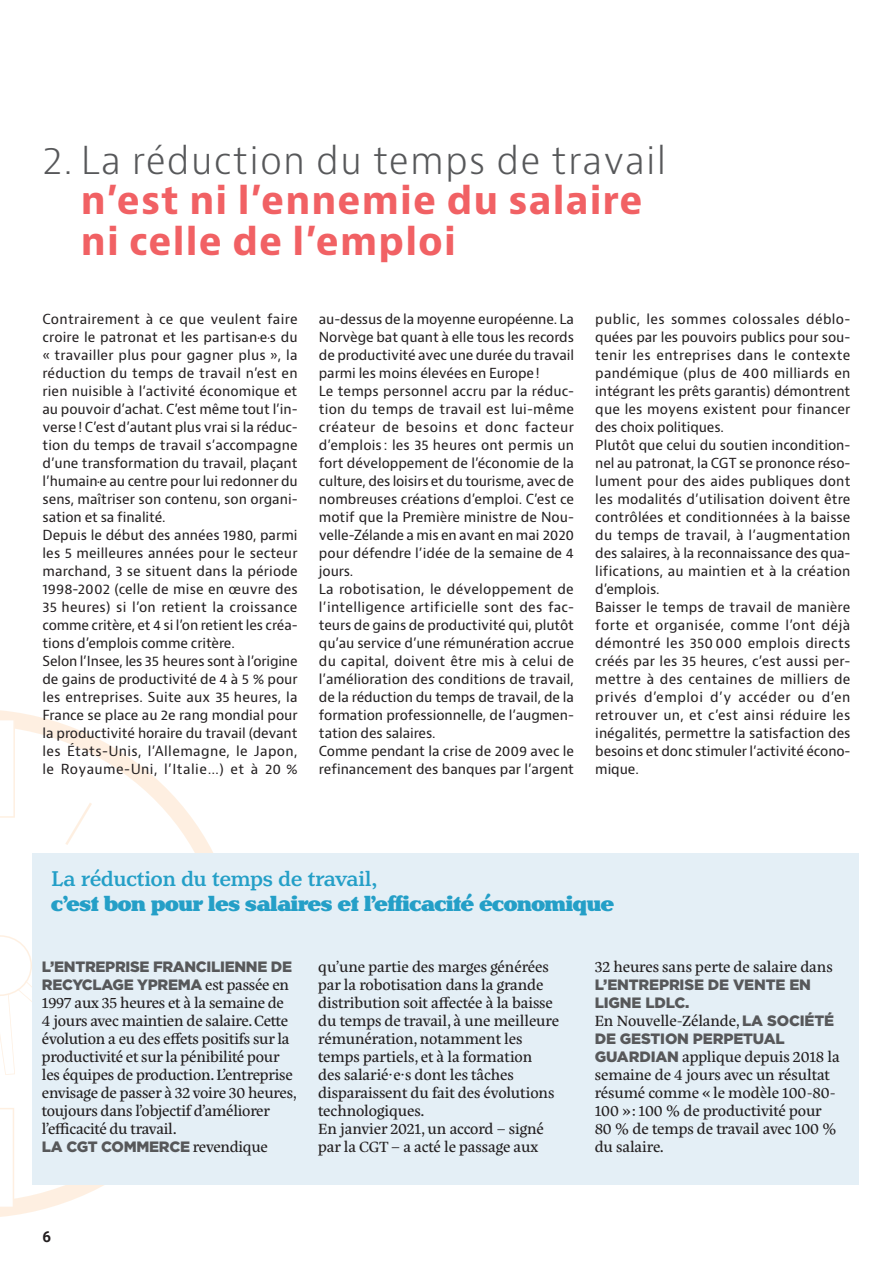
<style>
.page{position:relative;width:893px;height:1263px;background:#fff}
.page>*{position:absolute;margin:0;border:0;box-sizing:border-box;transform-origin:0 0}
.t1{font:700 37.5px/40.5px "Bernino Sans";letter-spacing:.03em;color:#f16164}
.Encadré_Titre_bold{font:900 22.5px "Henriette";letter-spacing:-.01em;color:#249fc7}
.Encadré_Titre_light{font:500 22.5px "Henriette";color:#249fc7}
.Encadré_Texte_couran{font:15px/18px "Eskorte Latin";letter-spacing:-.01em;color:#231f20}
.Encadré_Texte_couran-2{font:900 15px/18px "Gotham";letter-spacing:-.01em;color:#57585a}
.t2{font:700 15px "Roboto";color:#231f20}
.Article_Texte_couran{font:13.5px/18px "Bernino Sans";letter-spacing:-.01em;color:#231f20;text-align:justify}
.s1{font-weight:300;color:#57585a}
.s2{font-family:"Gotham";font-weight:900;color:#57585a}
.s3{font-family:"Eskorte Latin";font-weight:400;color:#231f20}
</style>
<div class="page">
<svg style="left:0;top:710px;width:240px;height:507px"></svg>
<svg style="left:0;top:719px;width:199px;height:489px"></svg>
<div style="left:33px;top:853px;width:826px;height:331px;background:#e4eff6"></div>
<p class="t1" style="left:81px;top:141px;width:587px;text-indent:-38px"><span class="s1">2. La réduction du temps de travail </span>n’est ni l’ennemie du salaire ni celle de l’emploi</p>
<p class="Article_Texte_couran" style="left:43px;top:310px;width:257px">Contrairement à ce que veulent faire croire le patronat et les partisan·e·s du « travailler plus pour gagner plus », la réduction du temps de travail n’est en rien nuisible à l’activité économique et au pouvoir d’achat. C’est même tout l’in&shy;verse! C’est d’autant plus vrai si la réduc&shy;tion du temps de travail s’accompagne d’une transformation du travail, plaçant l’humain·e au centre pour lui redonner du sens, maîtriser son contenu, son organi&shy;sation et sa finalité.</p>
<p class="Article_Texte_couran" style="left:43px;top:526px;width:257px">Depuis le début des années 1980, parmi les 5 meilleures années pour le secteur marchand, 3 se situent dans la période 1998-2002 (celle de mise en œuvre des 35 heures) si l’on retient la croissance comme critère, et 4 si l’on retient les créa&shy;tions d’emplois comme critère.</p>
<p class="Article_Texte_couran" style="left:43px;top:652px;width:257px">Selon l’Insee, les 35 heures sont à l’origine de gains de productivité de 4 à 5 % pour les entreprises. Suite aux 35 heures, la France se place au 2e rang mondial pour la productivité horaire du travail (devant les États-Unis, l’Allemagne, le Japon, le Royaume-Uni, l’Italie…) et à 20 %</p>
<p class="Article_Texte_couran" style="left:319px;top:310px;width:257px">au-dessus de la moyenne européenne. La Norvège bat quant à elle tous les records de productivité avec une durée du travail parmi les moins élevées en Europe!</p>
<p class="Article_Texte_couran" style="left:319px;top:382px;width:257px">Le temps personnel accru par la réduc&shy;tion du temps de travail est lui-même créateur de besoins et donc facteur d’emplois : les 35 heures ont permis un fort développement de l’économie de la culture, des loisirs et du tourisme, avec de nombreuses créations d’emploi. C’est ce motif que la Première ministre de Nou&shy;velle-Zélande a mis en avant en mai 2020 pour défendre l’idée de la semaine de 4 jours.</p>
<p class="Article_Texte_couran" style="left:319px;top:580px;width:257px">La robotisation, le développement de l’intelligence artificielle sont des fac&shy;teurs de gains de productivité qui, plutôt qu’au service d’une rémunération accrue du capital, doivent être mis à celui de l’amélioration des conditions de travail, de la réduction du temps de travail, de la formation professionnelle, de l’augmen&shy;tation des salaires.</p>
<p class="Article_Texte_couran" style="left:319px;top:742px;width:257px">Comme pendant la crise de 2009 avec le refinancement des banques par l’argent</p>
<p class="Article_Texte_couran" style="left:595px;top:310px;width:257px">public, les sommes colossales déblo&shy;quées par les pouvoirs publics pour sou&shy;tenir les entreprises dans le contexte pandémique (plus de 400 milliards en intégrant les prêts garantis) démontrent que les moyens existent pour financer des choix politiques.</p>
<p class="Article_Texte_couran" style="left:595px;top:436px;width:257px">Plutôt que celui du soutien incondition&shy;nel au patronat, la CGT se prononce réso&shy;lument pour des aides publiques dont les modalités d’utilisation doivent être contrôlées et conditionnées à la baisse du temps de travail, à l’augmentation des salaires, à la reconnaissance des qua&shy;lifications, au maintien et à la création d’emplois.</p>
<p class="Article_Texte_couran" style="left:595px;top:598px;width:257px">Baisser le temps de travail de manière forte et organisée, comme l’ont déjà démontré les 350 000 emplois directs créés par les 35 heures, c’est aussi per&shy;mettre à des centaines de milliers de privés d’emploi d’y accéder ou d’en retrouver un, et c’est ainsi réduire les inégalités, permettre la satisfaction des besoins et donc stimuler l’activité écono&shy;mique.</p>
<p class="Encadré_Titre_light" style="left:51px;top:865px;width:328px">La réduction du temps de travail,</p>
<p class="Encadré_Titre_bold" style="left:51px;top:890px;width:564px">c’est bon pour les salaires et l’efficacité économique</p>
<p class="Encadré_Texte_couran" style="left:42px;top:958px;width:257px"><span class="s2">L’ENTREPRISE FRANCILIENNE DE RECYCLAGE YPREMA</span> est passée en 1997 aux 35 heures et à la semaine de<br>4 jours avec maintien de salaire. Cette évolution a eu des effets positifs sur la productivité et sur la pénibilité pour les équipes de production. L’entreprise envisage de passer à 32 voire 30 heures, toujours dans l’objectif d’améliorer l’efficacité du travail.</p>
<p class="Encadré_Texte_couran-2" style="left:42px;top:1137px;width:228px">LA CGT COMMERCE <span class="s3">revendique</span></p>
<p class="Encadré_Texte_couran" style="left:318px;top:958px;width:242px">qu’une partie des marges générées par la robotisation dans la grande distribution soit affectée à la baisse du temps de travail, à une meilleure rémunération, notamment les temps partiels, et à la formation<br>des salarié·e·s dont les tâches disparaissent du fait des évolutions technologiques.</p>
<p class="Encadré_Texte_couran" style="left:318px;top:1120px;width:227px">En janvier 2021, un accord – signé par la CGT – a acté le passage aux</p>
<p class="t2" style="left:43px;top:1226px;width:10px">6</p>
<p class="Encadré_Texte_couran-2" style="left:595px;top:957px;width:240px"><span class="s3">32 heures sans perte de salaire dans<br></span>L’ENTREPRISE DE VENTE EN<br>LIGNE LDLC.</p>
<p class="Encadré_Texte_couran" style="left:595px;top:1012px;width:247px">En Nouvelle-Zélande, <span class="s2">LA SOCIÉTÉ<br>DE GESTION PERPETUAL<br>GUARDIAN</span> applique depuis 2018 la semaine de 4 jours avec un résultat résumé comme «le modèle 100-80-<br>100 » : 100 % de productivité pour<br>80 % de temps de travail avec 100 % du salaire.</p>
</div>
